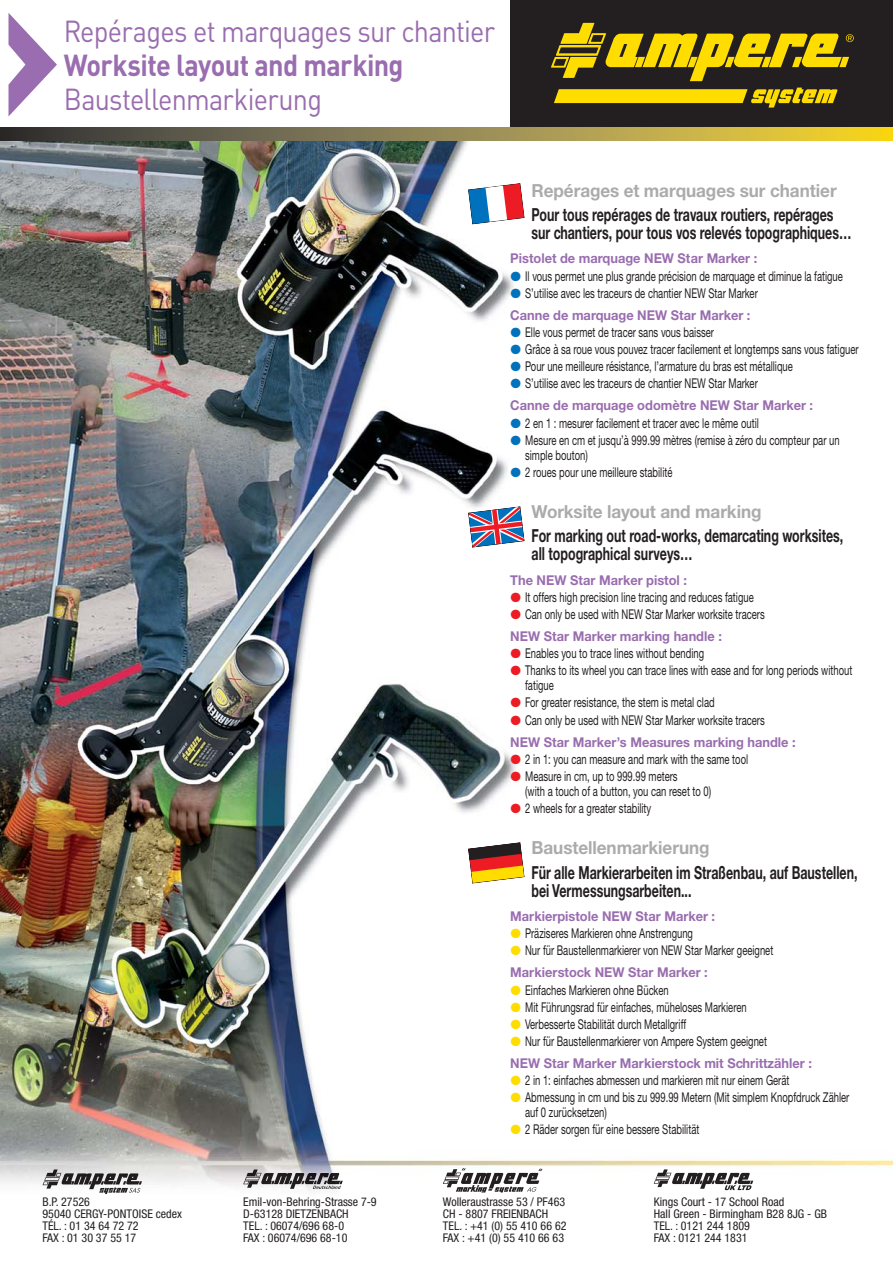
<style>
.page{position:relative;width:893px;height:1263px;background:#fff}
.page>*{position:absolute;margin:0;border:0;box-sizing:border-box;transform-origin:0 0}
.t1{font:30px "DIN";letter-spacing:-.03em;color:#996daf;scale:.9 1}
.t2{font:700 30px "DIN";letter-spacing:-.02em;color:#996daf;scale:.9 1}
.t3{font:700 18px/18px "Helvetica Neue CE";color:#231f20;scale:.69 1}
.t4{font:700 18px "Helvetica Neue CE";letter-spacing:-.005em;color:#aaabad;scale:.95 1}
.t5{font:13.5px/22.2px "Helvetica Neue CE";color:#231f20;scale:.7 1}
.t6{font:700 13.5px "Helvetica Neue CE";color:#996daf;scale:.95 1}
.t7{font:condensed 12px/12px "Helvetica Neue";color:#231f20}
.s1{font-family:"European Pi Three";color:#0071bc}
.s2{font-weight:700;color:#996daf}
.s3{font-family:"European Pi Three";color:#ed1c24}
.s4{font-family:"European Pi Three";color:#fd0}
</style>
<div class="page">
<img style="left:0;top:140px;width:893px;height:1055px">
<div style="left:510px;top:0;width:383px;height:134px;background:#231f20"></div>
<svg style="left:554px;top:88px;width:284px;height:20px"></svg>
<svg style="left:551px;top:23px;width:303px;height:58px"></svg>
<svg style="left:0;top:127px;width:893px;height:13px;background:#948647"></svg>
<img style="left:74px;top:1173px;width:15px;height:11px">
<img style="left:89px;top:1173px;width:10px;height:16px">
<svg style="left:43px;top:1169px;width:31px;height:19px"></svg>
<svg style="left:99px;top:1173px;width:43px;height:21px"></svg>
<svg style="left:243px;top:1169px;width:32px;height:19px"></svg>
<img style="left:274px;top:1173px;width:16px;height:11px">
<img style="left:290px;top:1173px;width:11px;height:16px">
<svg style="left:301px;top:1173px;width:42px;height:16px"></svg>
<svg style="left:443px;top:1168px;width:99px;height:24px"></svg>
<svg style="left:654px;top:1169px;width:31px;height:18px"></svg>
<img style="left:684px;top:1173px;width:16px;height:11px">
<img style="left:700px;top:1173px;width:12px;height:16px">
<svg style="left:712px;top:1173px;width:41px;height:17px"></svg>
<svg style="left:9px;top:13px;width:48px;height:103px"></svg>
<svg style="left:468px;top:183px;width:57px;height:42px"></svg>
<svg style="left:468px;top:842px;width:57px;height:42px"></svg>
<svg style="left:468px;top:506px;width:57px;height:42px"></svg>
<h1 class="t1" style="left:64px;top:20px;width:481px">Repérages et marquages sur chantier</h1>
<h1 class="t2" style="left:64px;top:55px;width:379px">Worksite layout and marking</h1>
<h1 class="t1" style="left:64px;top:89px;width:289px">Baustellenmarkierung</h1>
<h2 class="t4" style="left:531px;top:184px;width:323px">Repérages et marquages sur chantier</h2>
<h2 class="t3" style="left:531px;top:208px;width:465px">Pour tous repérages de travaux routiers, repérages sur chantiers, pour tous vos relevés topographiques…</h2>
<p class="t6" style="left:510px;top:254px;width:262px">Pistolet de marquage NEW Star Marker :</p>
<p class="t5" style="left:510px;top:266px;width:477px"><span class="s1">-</span> Il vous permet une plus grande précision de marquage et diminue la fatigue</p>
<p class="t5" style="left:510px;top:283px;width:355px"><span class="s1">-</span> S’utilise avec les traceurs de chantier NEW Star Marker<br><span class="s2">Canne de marquage NEW Star Marker :</span></p>
<p class="t5" style="left:510px;top:323px;width:293px"><span class="s1">-</span> Elle vous permet de tracer sans vous baisser</p>
<p class="t5" style="left:510px;top:340px;width:499px"><span class="s1">-</span> Grâce à sa roue vous pouvez tracer facilement et longtemps sans vous fatiguer</p>
<p class="t5" style="left:510px;top:357px;width:405px"><span class="s1">-</span> Pour une meilleure résistance, l’armature du bras est métallique</p>
<p class="t5" style="left:510px;top:374px;width:434px"><span class="s1">-</span> S’utilise avec les traceurs de chantier NEW Star Marker<br><span class="s2">Canne de marquage odomètre NEW Star Marker :</span></p>
<p class="t5" style="left:510px;top:413px;width:357px"><span class="s1">-</span> 2 en 1 : mesurer facilement et tracer avec le même outil</p>
<p class="t5" style="left:525px;top:434px;width:451px;line-height:15px;text-indent:-15px"><span class="s1">-</span> Mesure en cm et jusqu’à 999.99 mètres (remise à zéro du compteur par un simple bouton)</p>
<p class="t5" style="left:510px;top:463px;width:233px"><span class="s1">-</span> 2 roues pour une meilleure stabilité</p>
<h2 class="t4" style="left:531px;top:505px;width:244px">Worksite layout and marking</h2>
<h2 class="t3" style="left:531px;top:529px;width:453px">For marking out road-works, demarcating worksites, all topographical surveys…</h2>
<p class="t6" style="left:510px;top:575px;width:188px">The NEW Star Marker pistol :</p>
<p class="t5" style="left:510px;top:588px;width:349px"><span class="s3">-</span> It offers high precision line tracing and reduces fatigue</p>
<p class="t5" style="left:510px;top:605px;width:365px"><span class="s3">-</span> Can only be used with NEW Star Marker worksite tracers<br><span class="s2">NEW Star Marker marking handle :</span></p>
<p class="t5" style="left:510px;top:644px;width:279px"><span class="s3">-</span> Enables you to trace lines without bending</p>
<p class="t5" style="left:525px;top:665px;width:469px;line-height:15px;text-indent:-15px"><span class="s3">-</span> Thanks to its wheel you can trace lines with ease and for long periods without fatigue</p>
<p class="t5" style="left:510px;top:693px;width:294px"><span class="s3">-</span> For greater resistance, the stem is metal clad</p>
<p class="t5" style="left:510px;top:710px;width:409px"><span class="s3">-</span> Can only be used with NEW Star Marker worksite tracers<br><span class="s2">NEW Star Marker’s Measures marking handle :</span></p>
<p class="t5" style="left:510px;top:750px;width:341px"><span class="s3">-</span> 2 in 1: you can measure and mark with the same tool</p>
<p class="t5" style="left:525px;top:770px;width:267px;line-height:15px;text-indent:-15px"><span class="s3">-</span> Measure in cm, up to 999.99 meters<br>(with a touch of a button, you can reset to 0)</p>
<p class="t5" style="left:510px;top:799px;width:203px"><span class="s3">-</span> 2 wheels for a greater stability</p>
<h2 class="t4" style="left:531px;top:841px;width:189px">Baustellenmarkierung</h2>
<h2 class="t3" style="left:531px;top:865px;width:474px">Für alle Markierarbeiten im Straßenbau, auf Baustellen, bei Vermessungsarbeiten...</h2>
<p class="t6" style="left:510px;top:911px;width:217px">Markierpistole NEW Star Marker :</p>
<p class="t5" style="left:510px;top:924px;width:263px"><span class="s4">-</span> Präziseres Markieren ohne Anstrengung</p>
<p class="t5" style="left:510px;top:941px;width:377px"><span class="s4">-</span> Nur für Baustellenmarkierer von NEW Star Marker geeignet<br><span class="s2">Markierstock NEW Star Marker :</span></p>
<p class="t5" style="left:510px;top:980px;width:228px"><span class="s4">-</span> Einfaches Markieren ohne Bücken</p>
<p class="t5" style="left:510px;top:997px;width:339px"><span class="s4">-</span> Mit Führungsrad für einfaches, müheloses Markieren</p>
<p class="t5" style="left:510px;top:1014px;width:253px"><span class="s4">-</span> Verbesserte Stabilität durch Metallgriff</p>
<p class="t5" style="left:510px;top:1032px;width:432px"><span class="s4">-</span> Nur für Baustellenmarkierer von Ampere System geeignet<br><span class="s2">NEW Star Marker Markierstock mit Schrittzähler :</span></p>
<p class="t5" style="left:510px;top:1071px;width:400px"><span class="s4">-</span> 2 in 1: einfaches abmessen und markieren mit nur einem Gerät</p>
<p class="t5" style="left:525px;top:1092px;width:465px;line-height:15px;text-indent:-15px"><span class="s4">-</span> Abmessung in cm und bis zu 999.99 Metern (Mit simplem Knopfdruck Zähler auf 0 zurücksetzen)</p>
<p class="t5" style="left:510px;top:1120px;width:272px"><span class="s4">-</span> 2 Räder sorgen für eine bessere Stabilität</p>
<p class="t7" style="left:43px;top:1197px;width:141px">B.P. 27526<br>95040 CERGY-PONTOISE cedex<br>TÉL. : 01 34 64 72 72<br>FAX : 01 30 37 55 17</p>
<p class="t7" style="left:243px;top:1197px;width:135px">Emil-von-Behring-Strasse 7-9<br>D-63128 DIETZENBACH<br>TEL. : 06074/696 68-0<br>FAX : 06074/696 68-10</p>
<p class="t7" style="left:443px;top:1197px;width:125px">Wolleraustrasse 53 / PF463<br>CH - 8807 FREIENBACH<br>TEL. : +41 (0) 55 410 66 62<br>FAX : +41 (0) 55 410 66 63</p>
<p class="t7" style="left:654px;top:1197px;width:175px">Kings Court - 17 School Road<br>Hall Green - Birmingham B28 8JG - GB<br>TEL. : 0121 244 1809<br>FAX : 0121 244 1831</p>
</div>
